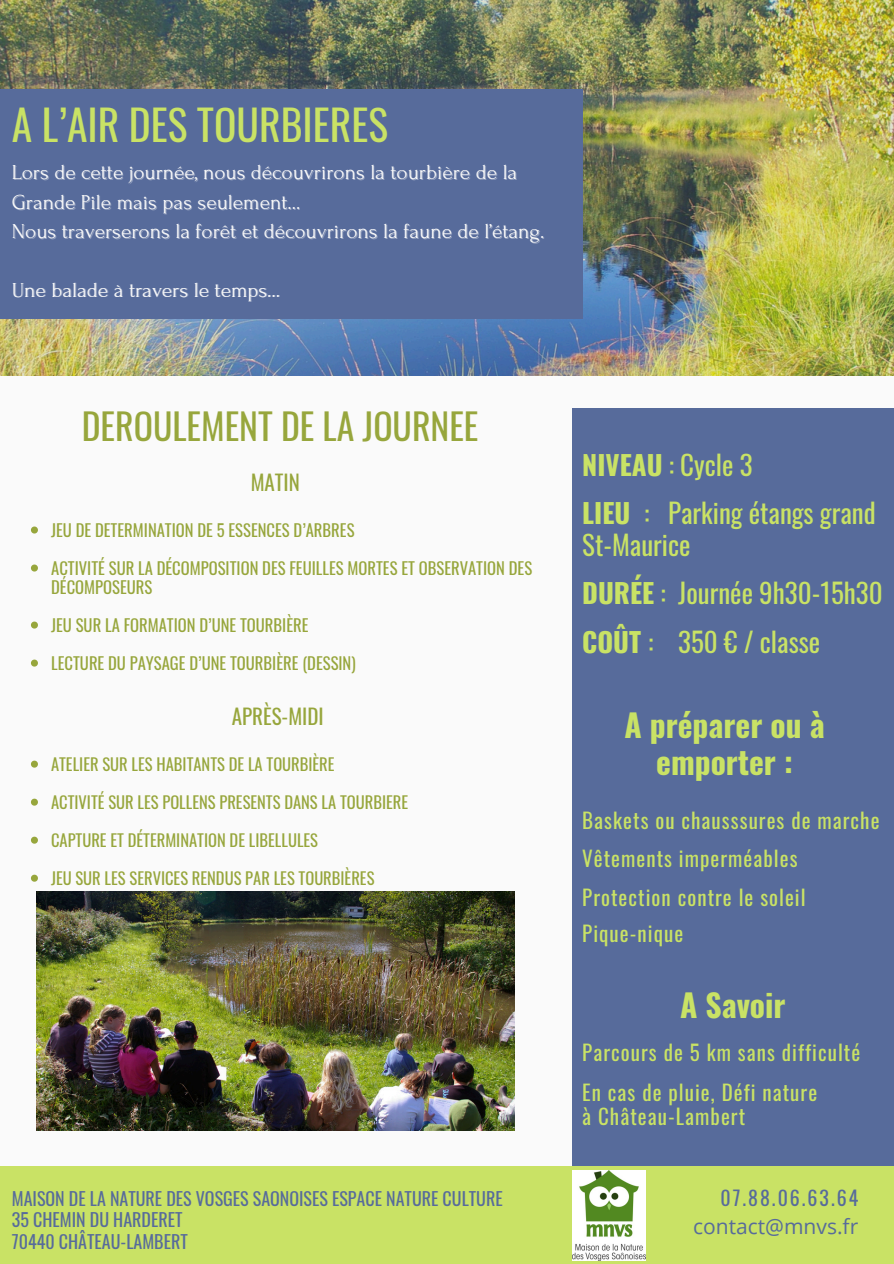
<style>
.page{position:relative;width:894px;height:1264px;background:#fff}
.page>*{position:absolute;margin:0;border:0;box-sizing:border-box;transform-origin:0 0}
.t1{font:41.55px "Oswald";color:#c9e265}
.t2{font:35.7px "Oswald";color:#97a63c}
.t3{font:700 31.5px/37.2px "Oswald";color:#c9e265;text-align:center}
.t4{font:27px/31.5px "Oswald";color:#c9e265}
.t5{font:21.3px "Forum";color:#fafafa}
.t6{font:21px/24.8px "Oswald";letter-spacing:.05em;color:#c9e265}
.t7{font:21px "Oswald";color:#97a63c}
.t8{font:21px "Open Sans";color:#576b9b}
.t9{font:19.8px "Oswald";letter-spacing:.1em;color:#576b9b}
.t10{font:18px "Oswald";color:#576b9b}
.t11{font:16.65px/19px "Oswald";color:#97a63c}
.t12{font:16.5px "Oswald";color:#97a63c}
.s1{font-weight:700}
</style>
<div class="page">
<div style="left:0;top:0;width:893px;height:1263px;background:#fafafa"></div>
<div style="left:572px;top:408px;width:321px;height:855px;background:#576b9b"></div>
<img style="left:0;top:0;width:893px;height:375px">
<div style="left:0;top:89px;width:582px;height:230px;background:#576b9b"></div>
<div style="left:0;top:1166px;width:893px;height:97px;background:#c9e265"></div>
<img style="left:36px;top:891px;width:478px;height:239px">
<img style="left:572px;top:1170px;width:73px;height:90px">
<svg style="left:31px;top:526px;width:7px;height:7px"></svg>
<svg style="left:31px;top:564px;width:7px;height:7px"></svg>
<svg style="left:31px;top:621px;width:7px;height:7px"></svg>
<svg style="left:31px;top:659px;width:7px;height:7px"></svg>
<svg style="left:31px;top:760px;width:7px;height:7px"></svg>
<svg style="left:31px;top:798px;width:7px;height:7px"></svg>
<svg style="left:31px;top:836px;width:7px;height:7px"></svg>
<svg style="left:31px;top:874px;width:7px;height:7px"></svg>
<h6 class="t1" style="left:12px;top:93px;width:377px">A L’AIR DES TOURBIERES</h6>
<p class="t5" style="left:12px;top:161px;width:507px">Lors de cette journée, nous découvrirons la tourbière de la</p>
<p class="t5" style="left:12px;top:190px;width:290px">Grande Pile mais pas seulement...</p>
<p class="t5" style="left:12px;top:220px;width:534px">Nous traverserons la forêt et découvrirons la faune de l’étang.</p>
<p class="t5" style="left:12px;top:278px;width:270px">Une balade à travers le temps...</p>
<p class="t2" style="left:82px;top:399px;width:398px">DEROULEMENT DE LA JOURNEE</p>
<h6 class="t7" style="left:251px;top:465px;width:51px">MATIN</h6>
<h2 class="t11" style="left:51px;top:519px;width:305px">JEU DE DETERMINATION DE 5 ESSENCES D’ARBRES</h2>
<p class="t11" style="left:51px;top:557px;width:482px">ACTIVITÉ SUR LA DÉCOMPOSITION DES FEUILLES MORTES ET OBSERVATION DES<br>DÉCOMPOSEURS</p>
<h4 class="t11" style="left:51px;top:614px;width:259px">JEU SUR LA FORMATION D’UNE TOURBIÈRE</h4>
<h4 class="t11" style="left:51px;top:652px;width:306px">LECTURE DU PAYSAGE D’UNE TOURBIÈRE (DESSIN)</h4>
<h4 class="t7" style="left:232px;top:699px;width:93px">APRÈS-MIDI</h4>
<h4 class="t12" style="left:51px;top:751px;width:285px">ATELIER SUR LES HABITANTS DE LA TOURBIÈRE</h4>
<h3 class="t12" style="left:51px;top:789px;width:358px">ACTIVITÉ SUR LES POLLENS PRESENTS DANS LA TOURBIERE</h3>
<h6 class="t12" style="left:51px;top:827px;width:268px">CAPTURE ET DÉTERMINATION DE LIBELLULES</h6>
<h6 class="t12" style="left:51px;top:865px;width:325px">JEU SUR LES SERVICES RENDUS PAR LES TOURBIÈRES</h6>
<p class="t10" style="left:12px;top:1184px;width:492px">MAISON DE LA NATURE DES VOSGES SAONOISES ESPACE NATURE CULTURE</p>
<h1 class="t10" style="left:12px;top:1205px;width:172px">35 CHEMIN DU HARDERET</h1>
<p class="t10" style="left:12px;top:1227px;width:177px">70440 CHÂTEAU-LAMBERT</p>
<h6 class="t4" style="left:582px;top:448px;width:172px"><span class="s1">NIVEAU</span> : Cycle 3</h6>
<h5 class="t4" style="left:582px;top:496px;width:295px"><span class="s1">LIEU</span> : Parking étangs grand<br>St-Maurice</h5>
<p class="t4" style="left:582px;top:576px;width:302px"><span class="s1">DURÉE</span> : Journée 9h30-15h30</p>
<p class="t4" style="left:582px;top:625px;width:239px"><span class="s1">COÛT</span> : 350 € / classe</p>
<h6 class="t3" style="left:624px;top:705px;width:202px">A préparer ou à emporter :</h6>
<h5 class="t6" style="left:582px;top:806px;width:299px">Baskets ou chausssures de marche</h5>
<p class="t6" style="left:582px;top:845px;width:217px">Vêtements imperméables</p>
<p class="t6" style="left:582px;top:883px;width:225px">Protection contre le soleil</p>
<p class="t6" style="left:582px;top:920px;width:102px">Pique-nique</p>
<p class="t3" style="left:679px;top:985px;width:107px">A Savoir</p>
<p class="t6" style="left:582px;top:1038px;width:279px">Parcours de 5 km sans difficulté</p>
<p class="t6" style="left:582px;top:1078px;width:236px">En cas de pluie, Défi nature à Château-Lambert</p>
<h6 class="t9" style="left:720px;top:1182px;width:139px">07.88.06.63.64</h6>
<p class="t8" style="left:693px;top:1211px;width:167px">contact@mnvs.fr</p>
</div>
